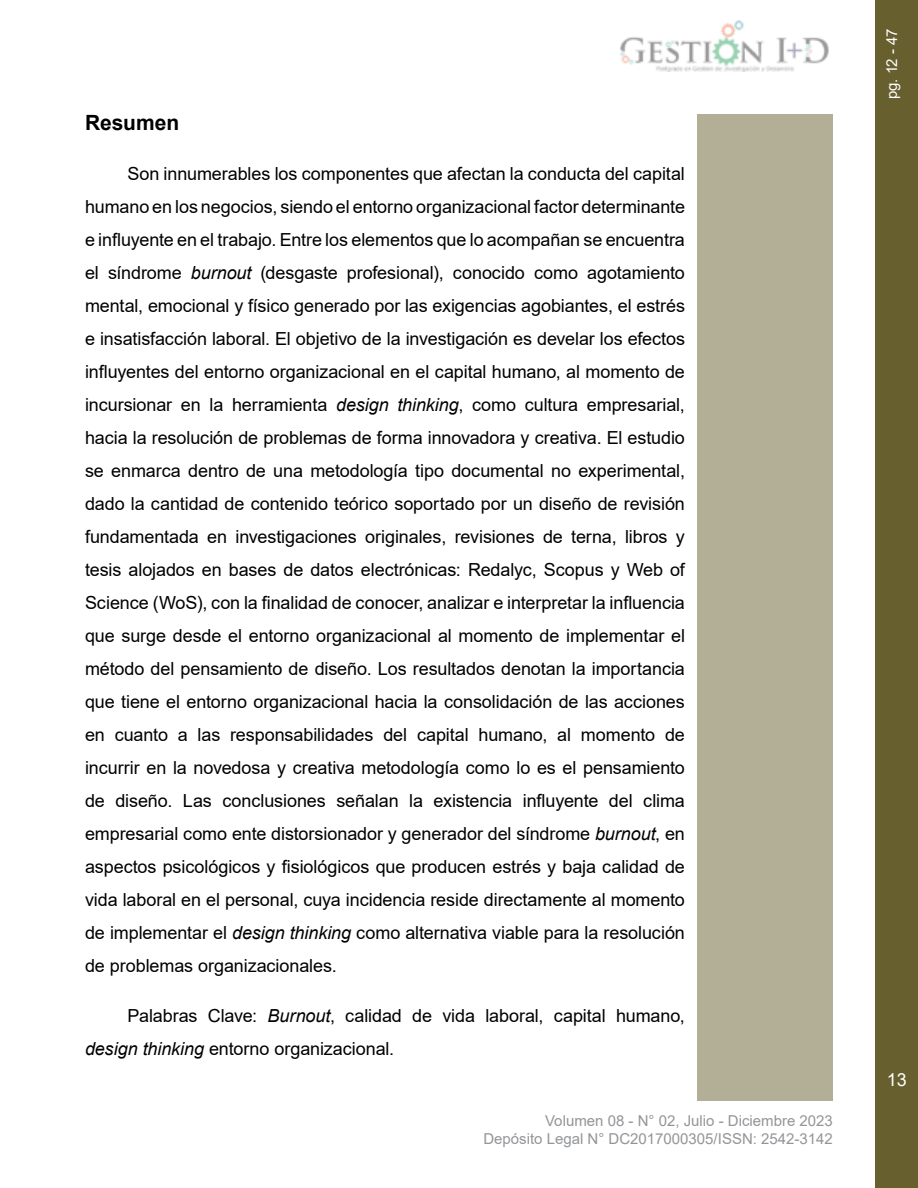
<style>
.page{position:relative;width:918px;height:1188px;background:#fff}
.page>*{position:absolute;margin:0;border:0;box-sizing:border-box;transform-origin:0 0}
.t1{font:700 21px "Arial";color:#000}
.t2{font:18px/33px "Arial";letter-spacing:-.005em;color:#000;text-align:justify}
.t3{font:18px "Arial";color:#fff}
.t4{font:15px/18px "Arial";color:#939598;text-align:right}
.t5{font:15px "Arial";color:#fff}
.s1{font-style:italic}
</style>
<div class="page">
<div style="left:876px;top:0;width:42px;height:1188px;background:#675f2e"></div>
<img style="left:620px;top:21px;width:209px;height:51px">
<div style="left:698px;top:115px;width:135px;height:986px;background:#b3af96"></div>
<p class="t1" style="left:85px;top:108px;width:96px">Resumen</p>
<p class="t2" style="left:85px;top:157px;width:602px;text-indent:43px">Son innumerables los componentes que afectan la conducta del capital humano en los negocios, siendo el entorno organizacional factor determinante e influyente en el trabajo. Entre los elementos que lo acompañan se encuentra el síndrome <span class="s1">burnout</span> (desgaste profesional), conocido como agotamiento mental, emocional y físico generado por las exigencias agobiantes, el estrés e insatisfacción laboral. El objetivo de la investigación es develar los efectos influyentes del entorno organizacional en el capital humano, al momento de incursionar en la herramienta <span class="s1">design thinking</span>, como cultura empresarial, hacia la resolución de problemas de forma innovadora y creativa. El estudio se enmarca dentro de una metodología tipo documental no experimental, dado la cantidad de contenido teórico soportado por un diseño de revisión fundamentada en investigaciones originales, revisiones de terna, libros y tesis alojados en bases de datos electrónicas: Redalyc, Scopus y Web of Science (WoS), con la finalidad de conocer, analizar e interpretar la influencia que surge desde el entorno organizacional al momento de implementar el método del pensamiento de diseño. Los resultados denotan la importancia que tiene el entorno organizacional hacia la consolidación de las acciones en cuanto a las responsabilidades del capital humano, al momento de incurrir en la novedosa y creativa metodología como lo es el pensamiento de diseño. Las conclusiones señalan la existencia influyente del clima empresarial como ente distorsionador y generador del síndrome <span class="s1">burnout</span>, en aspectos psicológicos y fisiológicos que producen estrés y baja calidad de vida laboral en el personal, cuya incidencia reside directamente al momento de implementar el <span class="s1">design thinking</span> como alternativa viable para la resolución de problemas organizacionales.</p>
<p class="t2" style="left:85px;top:999px;width:601px;text-indent:43px">Palabras Clave: <span class="s1">Burnout</span>, calidad de vida laboral, capital humano, <span class="s1">design thinking</span> entorno organizacional.</p>
<p class="t4" style="left:483px;top:1112px;width:351px">Volumen 08 - N° 02, Julio - Diciembre 2023<br>Depósito Legal N° DC2017000305/ISSN: 2542-3142</p>
<p class="t5" style="left:882px;top:99px;width:72px;rotate:-90deg">pg. 12 - 47</p>
<p class="t3" style="left:887px;top:1068px;width:22px">13</p>
</div>
